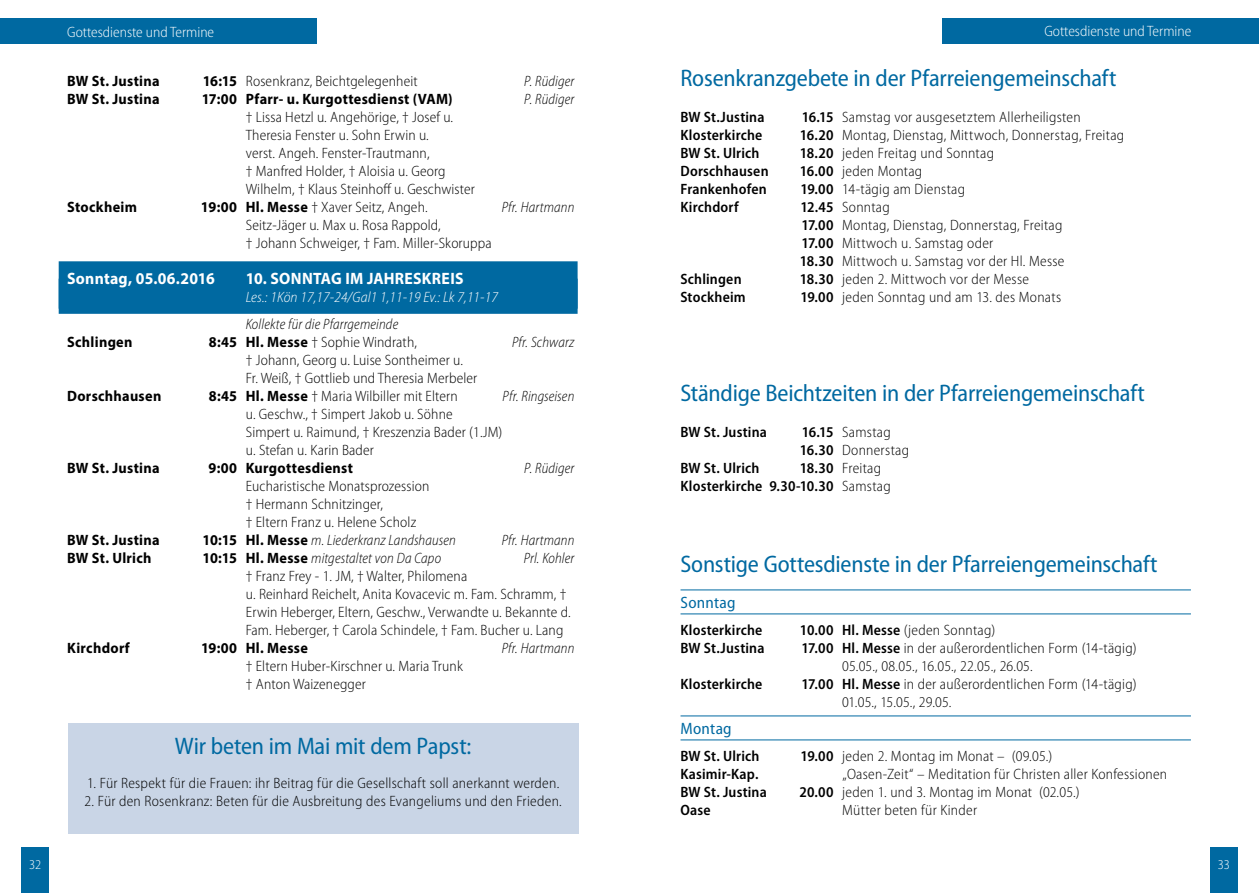
<style>
.page{position:relative;width:1259px;height:893px;background:#fff}
.page>*{position:absolute;margin:0;border:0;box-sizing:border-box;transform-origin:0 0}
.t1{font:semi-condensed 24px "Myriad Pro";letter-spacing:-.01em;color:#0069a1}
.t2{font:700 16.5px "Myriad Pro";letter-spacing:.015em;color:#fff;scale:.95 1}
.t3{font:semi-condensed 16.5px "Myriad Pro";color:#0069a1}
.t4{font:300 semi-condensed 15px/18px "Myriad Pro";letter-spacing:.01em;color:#000}
.t5{font:600 semi-condensed 15px/18px "Myriad Pro";letter-spacing:.01em;color:#000}
.t6{font:italic 300 semi-condensed 15px "Myriad Pro";letter-spacing:.01em;color:#000;scale:.95 1}
.t7{font:700 15px "Myriad Pro";letter-spacing:.02em;color:#000;scale:.95 1}
.t8{font:300 semi-condensed 15px "Myriad Pro";color:#fff}
.t9{font:italic 300 semi-condensed 15px "Myriad Pro";letter-spacing:.01em;color:#fff}
.t10{font:300 semi-condensed 13.5px "Myriad Pro";color:#fff}
.s1{font-weight:700;font-stretch:normal}
.s2{font-weight:700;font-style:normal;font-stretch:normal}
.s3{font-weight:600}
.s4{font-weight:300}
</style>
<div class="page">
<div style="left:0;top:18px;width:317px;height:26px;background:#0069a1"></div>
<div style="left:942px;top:18px;width:317px;height:26px;background:#0069a1"></div>
<div style="left:21px;top:847px;width:28px;height:46px;background:#0069a1"></div>
<div style="left:1209px;top:847px;width:28px;height:46px;background:#0069a1"></div>
<div style="left:59px;top:261px;width:518px;height:53px;background:#0069a1"></div>
<hr style="left:680px;top:590px;width:511px;height:1px;background:#0069a1">
<hr style="left:680px;top:614px;width:511px;height:1px;background:#0069a1">
<hr style="left:680px;top:716px;width:511px;height:1px;background:#0069a1">
<hr style="left:680px;top:740px;width:511px;height:1px;background:#0069a1">
<div style="left:68px;top:723px;width:510px;height:110px;background:#c9d5e6"></div>
<p class="t8" style="left:67px;top:24px;width:148px">Gottesdienste und Termine</p>
<p class="t8" style="left:1044px;top:23px;width:148px">Gottesdienste und Termine</p>
<p class="t7" style="left:67px;top:71px;width:99px">BW St. Justina</p>
<p class="t4" style="left:203px;top:72px;width:216px"><span class="s1">16:15</span> Rosenkranz, Beichtgelegenheit</p>
<p class="t6" style="left:524px;top:73px;width:54px">P. Rüdiger</p>
<p class="t7" style="left:67px;top:89px;width:99px">BW St. Justina</p>
<p class="t7" style="left:202px;top:89px;width:265px">17:00 Pfarr- u. Kurgottesdienst (VAM)</p>
<p class="t6" style="left:524px;top:91px;width:54px">P. Rüdiger</p>
<p class="t4" style="left:246px;top:108px;width:209px">† Lissa Hetzl u. Angehörige, † Josef u.</p>
<p class="t4" style="left:237px;top:126px;width:193px">Theresia Fenster u. Sohn Erwin u.</p>
<p class="t4" style="left:246px;top:144px;width:185px">verst. Angeh. Fenster-Trautmann,</p>
<p class="t4" style="left:246px;top:162px;width:201px">† Manfred Holder, † Aloisia u. Georg</p>
<p class="t4" style="left:246px;top:180px;width:231px">Wilhelm, † Klaus Steinhoff u. Geschwister</p>
<p class="t7" style="left:67px;top:197px;width:75px">Stockheim</p>
<p class="t4" style="left:201px;top:198px;width:228px"><span class="s1">19:00 Hl. Messe</span> † Xaver Seitz, Angeh.</p>
<p class="t6" style="left:502px;top:199px;width:78px">Pfr. Hartmann</p>
<p class="t4" style="left:246px;top:216px;width:247px">Seitz-Jäger u. Max u. Rosa Rappold,<br>† Johann Schweiger, † Fam. Miller-Skoruppa</p>
<p class="t2" style="left:67px;top:268px;width:157px">Sonntag, 05.06.2016</p>
<p class="t2" style="left:246px;top:268px;width:231px">10. SONNTAG IM JAHRESKREIS</p>
<p class="t9" style="left:246px;top:289px;width:253px">Les.: 1Kön 17,17-24/Gal1 1,11-19 Ev.: Lk 7,11-17</p>
<p class="t6" style="left:246px;top:316px;width:162px">Kollekte für die Pfarrgemeinde</p>
<p class="t7" style="left:67px;top:332px;width:70px">Schlingen</p>
<p class="t4" style="left:209px;top:333px;width:210px"><span class="s1">8:45 Hl. Messe</span> † Sophie Windrath,</p>
<p class="t6" style="left:512px;top:334px;width:67px">Pfr. Schwarz</p>
<p class="t4" style="left:246px;top:351px;width:233px">† Johann, Georg u. Luise Sontheimer u.<br>Fr. Weiß, † Gottlieb und Theresia Merbeler</p>
<p class="t7" style="left:67px;top:386px;width:101px">Dorschhausen</p>
<p class="t4" style="left:209px;top:387px;width:250px"><span class="s1">8:45 Hl. Messe</span> † Maria Wilbiller mit Eltern</p>
<p class="t6" style="left:502px;top:388px;width:77px">Pfr. Ringseisen</p>
<p class="t4" style="left:246px;top:405px;width:208px">u. Geschw., † Simpert Jakob u. Söhne</p>
<p class="t4" style="left:237px;top:423px;width:267px">Simpert u. Raimund, † Kreszenzia Bader (1.JM)</p>
<p class="t4" style="left:246px;top:441px;width:130px">u. Stefan u. Karin Bader</p>
<p class="t7" style="left:67px;top:458px;width:99px">BW St. Justina</p>
<p class="t7" style="left:208px;top:458px;width:153px">9:00 Kurgottesdienst</p>
<p class="t6" style="left:524px;top:460px;width:54px">P. Rüdiger</p>
<p class="t4" style="left:246px;top:477px;width:185px">Eucharistische Monatsprozession † Hermann Schnitzinger,<br>† Eltern Franz u. Helene Scholz</p>
<p class="t7" style="left:67px;top:530px;width:99px">BW St. Justina</p>
<p class="t6" style="left:202px;top:532px;width:268px"><span class="s2">10:15 Hl. Messe</span> m. Liederkranz Landshausen</p>
<p class="t6" style="left:502px;top:532px;width:78px">Pfr. Hartmann</p>
<p class="t7" style="left:67px;top:548px;width:90px">BW St. Ulrich</p>
<p class="t6" style="left:202px;top:550px;width:253px"><span class="s2">10:15 Hl. Messe</span> mitgestaltet von Da Capo</p>
<p class="t6" style="left:524px;top:550px;width:55px">Prl. Kohler</p>
<p class="t4" style="left:246px;top:567px;width:326px">† Franz Frey - 1. JM, † Walter, Philomena<br>u. Reinhard Reichelt, Anita Kovacevic m. Fam. Schramm, † Erwin Heberger, Eltern, Geschw., Verwandte u. Bekannte d.<br>Fam. Heberger, † Carola Schindele, † Fam. Bucher u. Lang</p>
<p class="t7" style="left:67px;top:638px;width:67px">Kirchdorf</p>
<p class="t7" style="left:201px;top:638px;width:114px">19:00 Hl. Messe</p>
<p class="t6" style="left:502px;top:640px;width:78px">Pfr. Hartmann</p>
<p class="t4" style="left:246px;top:657px;width:218px">† Eltern Huber-Kirschner u. Maria Trunk † Anton Waizenegger</p>
<h1 class="t1" style="left:680px;top:65px;width:437px">Rosenkranzgebete in der Pfarreiengemeinschaft</h1>
<p class="t5" style="left:680px;top:108px;width:85px">BW St.Justina</p>
<p class="t4" style="left:801px;top:108px;width:280px"><span class="s3">16.15</span> Samstag vor ausgesetztem Allerheiligsten</p>
<p class="t5" style="left:680px;top:126px;width:83px">Klosterkirche</p>
<p class="t4" style="left:800px;top:126px;width:326px"><span class="s3">16.20</span> Montag, Dienstag, Mittwoch, Donnerstag, Freitag</p>
<p class="t5" style="left:680px;top:144px;width:80px">BW St. Ulrich</p>
<p class="t4" style="left:800px;top:144px;width:196px"><span class="s3">18.20</span> jeden Freitag und Sonntag</p>
<p class="t5" style="left:680px;top:162px;width:90px">Dorschhausen</p>
<p class="t4" style="left:800px;top:162px;width:124px"><span class="s3">16.00</span> jeden Montag</p>
<p class="t5" style="left:680px;top:180px;width:88px">Frankenhofen</p>
<p class="t4" style="left:800px;top:180px;width:166px"><span class="s3">19.00</span> 14-tägig am Dienstag</p>
<p class="t5" style="left:680px;top:198px;width:60px">Kirchdorf</p>
<p class="t4" style="left:799px;top:198px;width:266px"><span class="s3">12.45</span> Sonntag<br><span class="s3">17.00</span> Montag, Dienstag, Donnerstag, Freitag <span class="s3">17.00</span> Mittwoch u. Samstag oder<br><span class="s3">18.30</span> Mittwoch u. Samstag vor der Hl. Messe</p>
<p class="t5" style="left:680px;top:270px;width:63px">Schlingen</p>
<p class="t4" style="left:799px;top:270px;width:231px"><span class="s3">18.30</span> jeden 2. Mittwoch vor der Messe</p>
<p class="t5" style="left:680px;top:288px;width:67px">Stockheim</p>
<p class="t4" style="left:800px;top:288px;width:262px"><span class="s3">19.00</span> jeden Sonntag und am 13. des Monats</p>
<h1 class="t1" style="left:680px;top:380px;width:466px">Ständige Beichtzeiten in der Pfarreiengemeinschaft</h1>
<p class="t5" style="left:680px;top:423px;width:88px">BW St. Justina</p>
<p class="t4" style="left:800px;top:423px;width:111px"><span class="s3">16.15</span> Samstag<br><span class="s3">16.30</span> Donnerstag</p>
<p class="t5" style="left:680px;top:459px;width:80px">BW St. Ulrich</p>
<p class="t5" style="left:680px;top:459px;width:212px;text-indent:119px">18.30 <span class="s4">Freitag<br></span>Klosterkirche 9.30-10.30 <span class="s4">Samstag</span></p>
<h1 class="t1" style="left:680px;top:551px;width:478px">Sonstige Gottesdienste in der Pfarreiengemeinschaft</h1>
<p class="t3" style="left:680px;top:594px;width:57px">Sonntag</p>
<p class="t5" style="left:680px;top:621px;width:83px">Klosterkirche</p>
<p class="t4" style="left:800px;top:621px;width:197px"><span class="s3">10.00 Hl. Messe</span> (jeden Sonntag)</p>
<p class="t5" style="left:680px;top:639px;width:85px">BW St.Justina</p>
<p class="t4" style="left:842px;top:639px;width:296px;text-indent:-41px"><span class="s3">17.00 Hl. Messe</span> in der außerordentlichen Form (14-tägig)<br>05.05., 08.05., 16.05., 22.05., 26.05.</p>
<p class="t5" style="left:680px;top:675px;width:83px">Klosterkirche</p>
<p class="t4" style="left:842px;top:675px;width:296px;text-indent:-41px"><span class="s3">17.00 Hl. Messe</span> in der außerordentlichen Form (14-tägig)<br>01.05., 15.05., 29.05.</p>
<p class="t3" style="left:680px;top:720px;width:53px">Montag</p>
<p class="t5" style="left:680px;top:747px;width:80px">BW St. Ulrich</p>
<p class="t4" style="left:800px;top:747px;width:253px"><span class="s3">19.00</span> jeden 2. Montag im Monat – (09.05.)</p>
<p class="t5" style="left:680px;top:765px;width:79px">Kasimir-Kap.</p>
<p class="t4" style="left:842px;top:765px;width:326px">„Oasen-Zeit“ – Meditation für Christen aller Konfessionen</p>
<p class="t5" style="left:680px;top:783px;width:88px">BW St. Justina</p>
<p class="t4" style="left:799px;top:783px;width:282px"><span class="s3">20.00</span> jeden 1. und 3. Montag im Monat (02.05.)</p>
<p class="t5" style="left:680px;top:801px;width:32px">Oase</p>
<p class="t4" style="left:833px;top:801px;width:145px">M ütter beten für Kinder</p>
<h1 class="t1" style="left:175px;top:733px;width:298px">Wir beten im Mai mit dem Papst:</h1>
<p class="t4" style="left:87px;top:774px;width:473px">1. Für Respekt für die Frauen: ihr Beitrag für die Gesellschaft soll anerkannt werden.</p>
<p class="t4" style="left:85px;top:792px;width:479px">2. Für den Rosenkranz: Beten für die Ausbreitung des Evangeliums und den Frieden.</p>
<p class="t10" style="left:29px;top:857px;width:14px">32</p>
<p class="t10" style="left:1217px;top:857px;width:14px">33</p>
</div>
